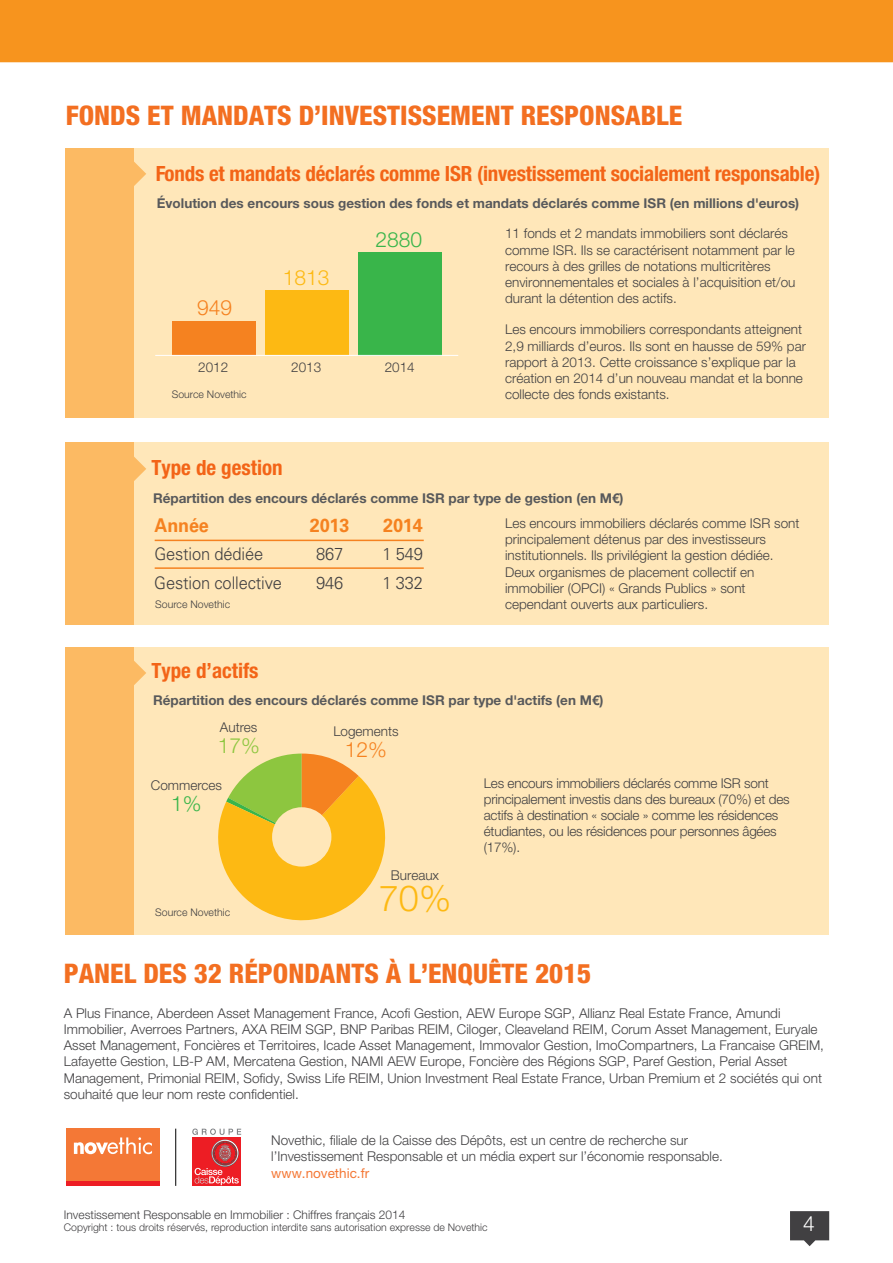
<style>
.page{position:relative;width:893px;height:1263px;background:#fff}
.page>*{position:absolute;margin:0;border:0;box-sizing:border-box;transform-origin:0 0}
.t1{font:300 36px "Helvetica Neue LT Std";color:#fdb913}
.t2{font:800 condensed 27px "Helvetica Neue LT Std";color:#f36f21}
.t3{font:700 condensed 21px "Helvetica Neue LT Std";letter-spacing:-.01em;color:#f36f21}
.t4{font:300 21px "Helvetica Neue LT Std";color:#f58220}
.t5{font:300 21px "Helvetica Neue LT Std";color:#39b54a}
.t6{font:300 21px "Helvetica Neue LT Std";color:#fdb913}
.t7{font:300 21px "Helvetica Neue LT Std";color:#8dc63f}
.t8{font:300 21px "Helvetica Neue LT Std";color:#fff}
.t9{font:700 18.9px "Univers LT Std";letter-spacing:-.01em;color:#f58220;scale:.95 1}
.t10{font:300 17.4px "Univers LT Std";letter-spacing:-.01em;color:#414042;scale:.95 1}
.t11{font:300 13.5px/16.2px "Helvetica Neue LT Std";color:#414042}
.t12{font:700 13.5px "Helvetica Neue LT Std";color:#58595b}
.t13{font:13.5px "Helvetica Neue LT Std";color:#f47836}
.t14{font:300 12px "Helvetica Neue LT Std";color:#414042}
.t15{font:300 10.5px "Helvetica Neue LT Std";color:#414042}
</style>
<div class="page">
<div style="left:86px;top:148px;width:742px;height:270px;background:#ffe7b9"></div>
<div style="left:65px;top:148px;width:68px;height:270px;background:#fcba63"></div>
<svg style="left:133px;top:159px;width:13px;height:30px"></svg>
<div style="left:86px;top:443px;width:742px;height:182px;background:#ffe7b9"></div>
<div style="left:65px;top:443px;width:68px;height:182px;background:#fcba63"></div>
<svg style="left:133px;top:454px;width:13px;height:30px"></svg>
<div style="left:86px;top:647px;width:742px;height:288px;background:#ffe7b9"></div>
<div style="left:65px;top:647px;width:68px;height:288px;background:#fcba63"></div>
<svg style="left:133px;top:658px;width:13px;height:30px"></svg>
<div style="left:0;top:0;width:893px;height:62px;background:#f7941e"></div>
<svg style="left:790px;top:1211px;width:39px;height:35px"></svg>
<div style="left:66px;top:1128px;width:93px;height:58px;background:#f47836"></div>
<svg style="left:74px;top:1137px;width:78px;height:17px"></svg>
<div style="left:66px;top:1181px;width:93px;height:5px;background:#ed1d24"></div>
<div style="left:192px;top:1137px;width:49px;height:49px;background:#ed1d24"></div>
<svg style="left:192px;top:1128px;width:49px;height:57px"></svg>
<hr style="left:175px;top:1129px;width:1px;height:57px;background:#000">
<svg style="left:218px;top:753px;width:168px;height:168px"></svg>
<div style="left:272px;top:807px;width:59px;height:59px;background:#ffe7b9;border-radius:50%"></div>
<hr style="left:155px;top:567px;width:269px;height:2px;background:#f58220">
<hr style="left:155px;top:540px;width:269px;height:1px;background:#f58220">
<div style="left:358px;top:252px;width:83px;height:103px;background:#39b54a"></div>
<div style="left:265px;top:290px;width:84px;height:65px;background:#fdb913"></div>
<div style="left:172px;top:321px;width:84px;height:34px;background:#f58220"></div>
<hr style="left:155px;top:355px;width:303px;height:1px;background:#fff">
<h2 class="t2" style="left:66px;top:98px;width:618px">FONDS ET MANDATS D’INVESTISSEMENT RESPONSABLE</h2>
<h3 class="t3" style="left:155px;top:161px;width:667px">Fonds et mandats déclarés comme ISR (investissement socialement responsable)</h3>
<p class="t12" style="left:157px;top:194px;width:644px">Évolution des encours sous gestion des fonds et mandats déclarés comme ISR (en millions d'euros)</p>
<h3 class="t4" style="left:197px;top:295px;width:37px">949</h3>
<h3 class="t6" style="left:283px;top:265px;width:48px">1813</h3>
<h3 class="t5" style="left:375px;top:227px;width:48px">2880</h3>
<p class="t11" style="left:198px;top:359px;width:32px">2012</p>
<p class="t11" style="left:291px;top:359px;width:32px">2013</p>
<p class="t11" style="left:385px;top:359px;width:32px">2014</p>
<p class="t15" style="left:172px;top:388px;width:76px">Source Novethic</p>
<h3 class="t3" style="left:151px;top:454px;width:133px">Type de gestion</h3>
<p class="t11" style="left:505px;top:225px;width:292px">11 fonds et 2 mandats immobiliers sont déclarés comme ISR. Ils se caractérisent notamment par le recours à des grilles de notations multicritères environnementales et sociales à l’acquisition et/ou durant la détention des actifs.</p>
<p class="t11" style="left:505px;top:321px;width:302px">Les encours immobiliers correspondants atteignent 2,9 milliards d’euros. Ils sont en hausse de 59% par rapport à 2013. Cette croissance s’explique par la création en 2014 d’un nouveau mandat et la bonne collecte des fonds existants.</p>
<p class="t12" style="left:153px;top:489px;width:472px">Répartition des encours déclarés comme ISR par type de gestion (en M€)</p>
<h3 class="t9" style="left:155px;top:514px;width:59px">Année</h3>
<h3 class="t9" style="left:310px;top:514px;width:43px">2013</h3>
<h3 class="t9" style="left:383px;top:514px;width:43px">2014</h3>
<p class="t10" style="left:154px;top:543px;width:116px">Gestion dédiée</p>
<p class="t10" style="left:316px;top:543px;width:30px">867</p>
<p class="t10" style="left:382px;top:543px;width:44px">1 549</p>
<p class="t10" style="left:154px;top:572px;width:136px">Gestion collective</p>
<p class="t10" style="left:316px;top:572px;width:30px">946</p>
<p class="t10" style="left:382px;top:572px;width:44px">1 332</p>
<p class="t15" style="left:155px;top:598px;width:76px">Source Novethic</p>
<p class="t11" style="left:505px;top:515px;width:296px">Les encours immobiliers déclarés comme ISR sont principalement détenus par des investisseurs institutionnels. Ils privilégient la gestion dédiée.<br>Deux organismes de placement collectif en immobilier (OPCI) « Grands Publics » sont cependant ouverts aux particuliers.</p>
<h3 class="t3" style="left:151px;top:658px;width:109px">Type d’actifs</h3>
<p class="t12" style="left:153px;top:691px;width:452px">Répartition des encours déclarés comme ISR par type d'actifs (en M€)</p>
<p class="t11" style="left:220px;top:719px;width:39px">Autres</p>
<h3 class="t7" style="left:218px;top:733px;width:44px">17%</h3>
<p class="t11" style="left:151px;top:777px;width:73px">Commerces</p>
<h3 class="t5" style="left:171px;top:791px;width:32px">1%</h3>
<p class="t15" style="left:155px;top:906px;width:76px">Source Novethic</p>
<p class="t11" style="left:333px;top:723px;width:67px">Logements</p>
<h3 class="t4" style="left:345px;top:737px;width:44px">12%</h3>
<p class="t11" style="left:391px;top:866px;width:50px">Bureaux</p>
<h1 class="t1" style="left:379px;top:876px;width:74px">70%</h1>
<p class="t11" style="left:484px;top:774px;width:307px">Les encours immobiliers déclarés comme ISR sont principalement investis dans des bureaux (70%) et des actifs à destination « sociale » comme les résidences étudiantes, ou les résidences pour personnes âgées (17%).</p>
<h2 class="t2" style="left:64px;top:957px;width:529px">PANEL DES 32 RÉPONDANTS À L’ENQUÊTE 2015</h2>
<p class="t11" style="left:64px;top:1004px;width:762px">A Plus Finance, Aberdeen Asset Management France, Acofi Gestion, AEW Europe SGP, Allianz Real Estate France, Amundi Immobilier, Averroes Partners, AXA REIM SGP, BNP Paribas REIM, Ciloger, Cleaveland REIM, Corum Asset Management, Euryale Asset Management, Foncières et Territoires, Icade Asset Management, Immovalor Gestion, ImoCompartners, La Francaise GREIM, Lafayette Gestion, LB-P AM, Mercatena Gestion, NAMI AEW Europe, Foncière des Régions SGP, Paref Gestion, Perial Asset Management, Primonial REIM, Sofidy, Swiss Life REIM, Union Investment Real Estate France, Urban Premium et 2 sociétés qui ont souhaité que leur nom reste confidentiel.</p>
<p class="t11" style="left:271px;top:1132px;width:453px">Novethic, filiale de la Caisse des Dépôts, est un centre de recherche sur l’Investissement Responsable et un média expert sur l’économie responsable.</p>
<p class="t13" style="left:271px;top:1165px;width:99px">www.novethic.fr</p>
<p class="t14" style="left:64px;top:1207px;width:343px">Investissement Responsable en Immobilier : Chiffres français 2014</p>
<p class="t15" style="left:64px;top:1221px;width:425px">Copyright : tous droits réservés, reproduction interdite sans autorisation expresse de Novethic</p>
<h3 class="t8" style="left:803px;top:1211px;width:13px">4</h3>
</div>
